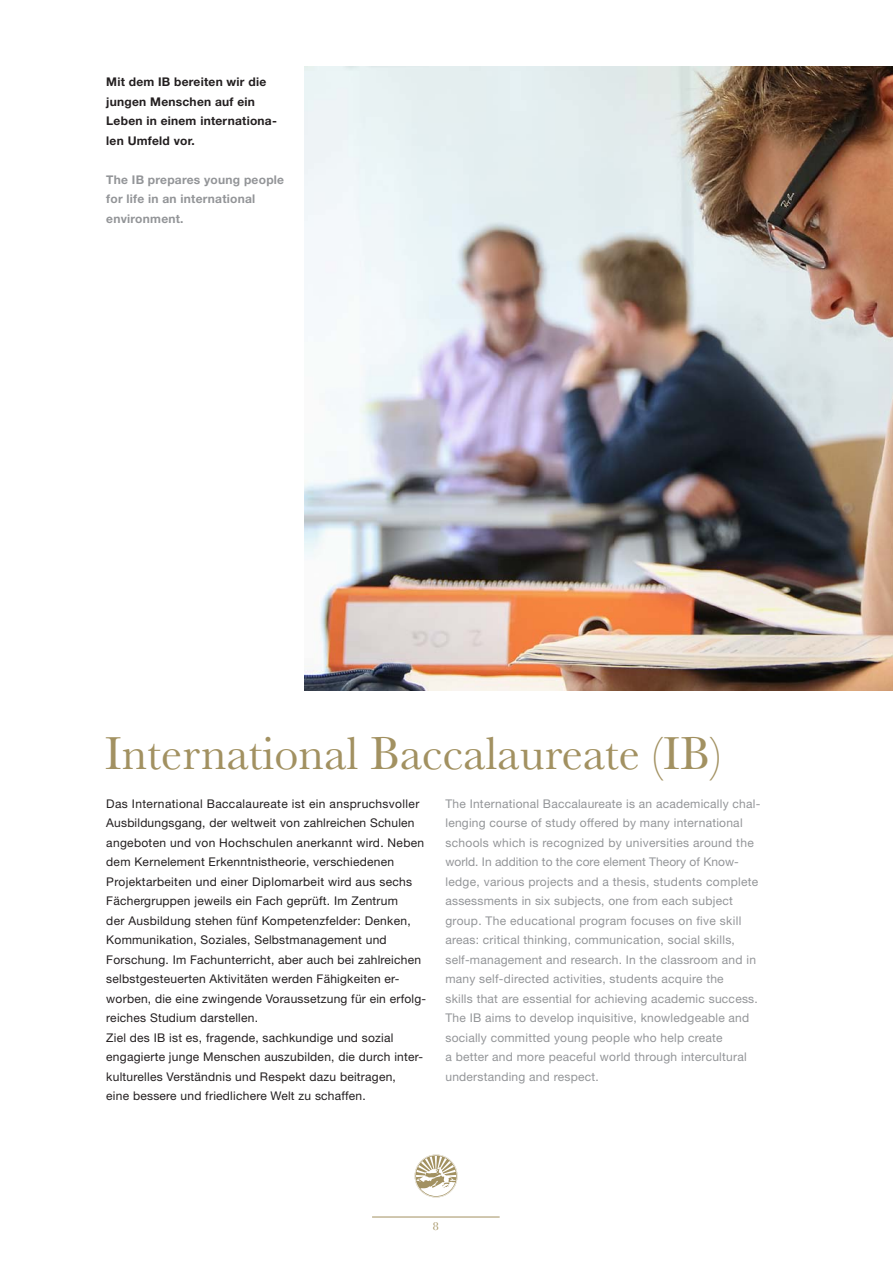
<style>
.page{position:relative;width:893px;height:1263px;background:#fff}
.page>*{position:absolute;margin:0;border:0;box-sizing:border-box;transform-origin:0 0}
.Headline_deutsch{font:48px "Baskerville";color:#a29161}
.Fliesstext_deutsch{font:12px/19.5px "Helvetica Neue LT Std";letter-spacing:.02em;color:#231f20}
.Fliesstext_englisch{font:12px/19.5px "Helvetica Neue LT Std";letter-spacing:.02em;color:#939598}
.Bodytext{font:700 12px/19.5px "Helvetica Neue LT Std";letter-spacing:.02em;color:#231f20}
.Bodytext_englisch{font:700 12px/19.5px "Helvetica Neue LT Std";letter-spacing:.02em;color:#939598}
.t1{font:12px "Baskerville";color:#a29161}
</style>
<div class="page">
<svg style="left:415px;top:1154px;width:43px;height:43px"></svg>
<hr style="left:372px;top:1216px;width:128px;height:1px;background:#a29161">
<img style="left:304px;top:67px;width:589px;height:624px">
<p class="Bodytext" style="left:106px;top:72px;width:161px">Mit dem IB bereiten wir die jungen Menschen auf ein</p>
<p class="Bodytext" style="left:106px;top:111px;width:172px">Leben in einem internationa&shy;len Umfeld vor.</p>
<p class="Bodytext_englisch" style="left:106px;top:169px;width:179px">The IB prepares young people for life in an international environment.</p>
<p class="Headline_deutsch" style="left:105px;top:723px;width:618px">International Baccalaureate (IB)</p>
<p class="Fliesstext_deutsch" style="left:106px;top:794px;width:320px">Das International Baccalaureate ist ein anspruchsvoller Ausbildungsgang, der weltweit von zahlreichen Schulen angeboten und von Hochschulen anerkannt wird. Neben dem Kernelement Erkenntnistheorie, verschiedenen Projektarbeiten und einer Diplomarbeit wird aus sechs Fächergruppen jeweils ein Fach geprüft. Im Zentrum<br>der Ausbildung stehen fünf Kompetenzfelder: Denken, Kommunikation, Soziales, Selbstmanagement und Forschung. Im Fachunterricht, aber auch bei zahlreichen selbstgesteuerten Aktivitäten werden Fähigkeiten er&shy;worben, die eine zwingende Voraussetzung für ein erfolg&shy;reiches Studium darstellen.</p>
<p class="Fliesstext_deutsch" style="left:106px;top:1028px;width:318px">Ziel des IB ist es, fragende, sachkundige und sozial engagierte junge Menschen auszubilden, die durch inter&shy;kulturelles Verständnis und Respekt dazu beitragen,<br>eine bessere und friedlichere Welt zu schaffen.</p>
<p class="Fliesstext_englisch" style="left:445px;top:794px;width:317px">The International Baccalaureate is an academically chal&shy;lenging course of study offered by many international schools which is recognized by universities around the world. In addition to the core element Theory of Know&shy;ledge, various projects and a thesis, students complete assessments in six subjects, one from each subject group. The educational program focuses on five skill areas: critical thinking, communication, social skills, self-management and research. In the classroom and in many self-directed activities, students acquire the<br>skills that are essential for achieving academic success.</p>
<p class="Fliesstext_englisch" style="left:445px;top:1008px;width:305px">The IB aims to develop inquisitive, knowledgeable and socially committed young people who help create<br>a better and more peaceful world through intercultural understanding and respect.</p>
<p class="t1" style="left:433px;top:1219px;width:7px">8</p>
</div>
